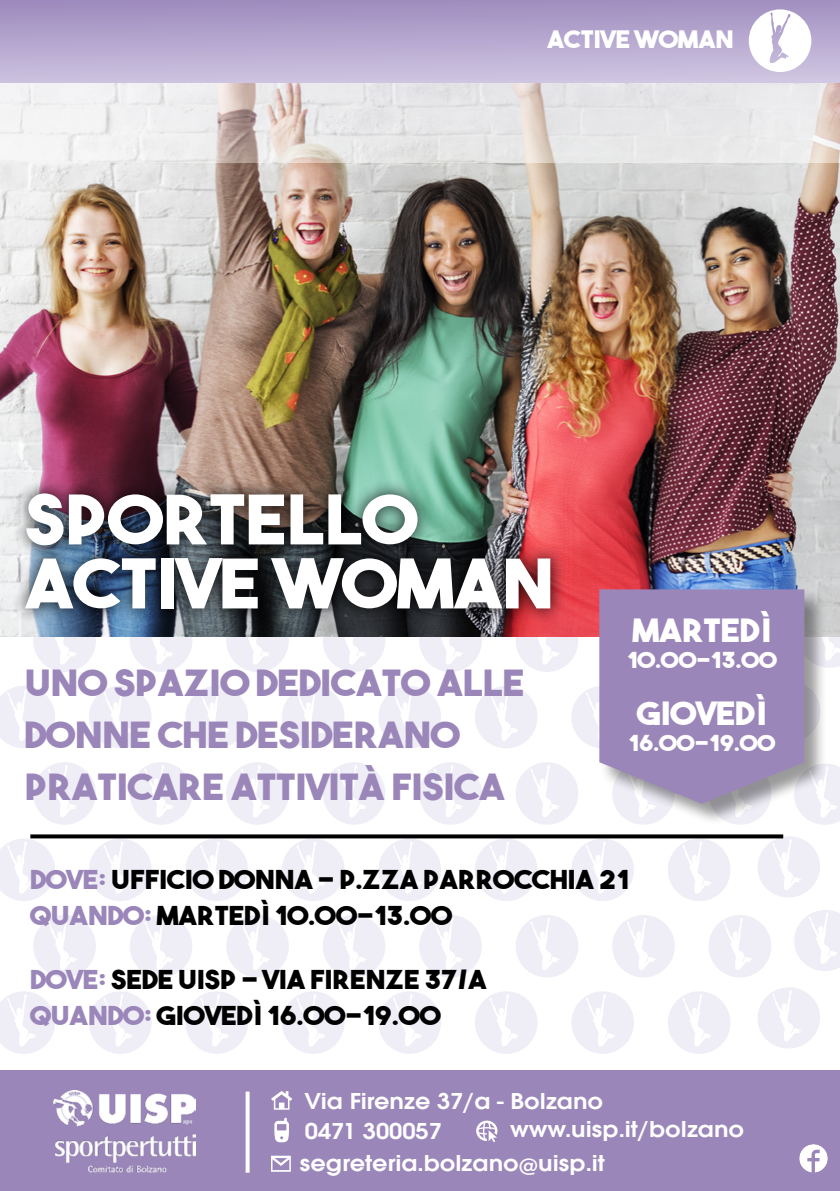
<style>
.page{position:relative;width:840px;height:1191px;background:#fff}
.page>*{position:absolute;margin:0;border:0;box-sizing:border-box;transform-origin:0 0}
.t1{font:68px/64px "The Bold Font";color:#fff;scale:1.1 1}
.t2{font:36px/52px "The Bold Font";color:#9b86ba;scale:1.1 1}
.t3{font:32px "The Bold Font";color:#fff;scale:1.1 1}
.t4{font:26px/36px "The Bold Font";color:#000;scale:1.1 1}
.t5{font:600 24px/32.2px "Avant Gard EF";color:#fff;scale:1.1 1}
.t6{font:24px "The Bold Font";color:#fff;scale:1.1 1}
.t7{font:22px "The Bold Font";color:#fff;scale:1.1 1}
.s1{color:#9b86ba}
</style>
<div class="page">
<svg style="left:0;top:637px;width:839px;height:111px"></svg>
<svg style="left:0;top:762px;width:839px;height:292px"></svg>
<img style="left:0;top:163px;width:839px;height:474px">
<div style="left:0;top:1070px;width:839px;height:121px;background:#9b86ba"></div>
<svg style="left:245px;top:1091px;width:4px;height:81px"></svg>
<svg style="left:274px;top:1117px;width:15px;height:25px"></svg>
<svg style="left:271px;top:1155px;width:20px;height:16px"></svg>
<svg style="left:476px;top:1120px;width:21px;height:22px"></svg>
<svg style="left:271px;top:1091px;width:21px;height:18px"></svg>
<svg style="left:799px;top:1144px;width:28px;height:28px"></svg>
<svg style="left:0;top:0;width:839px;height:163px;background:#cfc7da"></svg>
<img style="left:53px;top:1090px;width:142px;height:83px">
<svg style="left:30px;top:834px;width:752px;height:4px;background:#1b1b1b"></svg>
<div style="left:598px;top:589px;width:228px;height:236px;background:#000;opacity:.4"></div>
<svg style="left:599px;top:589px;width:204px;height:214px;background:#9f8cbb"></svg>
<div style="left:10px;top:479px;width:556px;height:146px;background:#000;opacity:.75"></div>
<p class="t6" style="left:546px;top:24px;width:171px">ACTIVE WOMAN</p>
<h1 class="t1" style="left:25px;top:486px;width:482px">SPORTELLO<br>ACTIVE WOMAN</h1>
<h2 class="t2" style="left:25px;top:656px;width:455px">UNO SPAZIO DEDICATO ALLE<br>DONNE CHE DESIDERANO<br>PRATICARE ATTIVITÀ FISICA</h2>
<p class="t3" style="left:632px;top:610px;width:128px">MARTEDÌ</p>
<p class="t7" style="left:626px;top:646px;width:138px">10.00-13.00</p>
<p class="t3" style="left:636px;top:692px;width:119px">GIOVEDÌ</p>
<p class="t7" style="left:628px;top:728px;width:135px">16.00-19.00</p>
<p class="t4" style="left:30px;top:860px;width:545px"><span class="s1">DOVE:</span> UFFICIO DONNA - P.ZZA PARROCCHIA 21<br><span class="s1">QUANDO:</span> MARTEDÌ 10.00-13.00</p>
<p class="t4" style="left:30px;top:960px;width:416px"><span class="s1">DOVE:</span> SEDE UISP - VIA FIRENZE 37/A<br><span class="s1">QUANDO:</span> GIOVEDÌ 16.00-19.00</p>
<p class="t5" style="left:305px;top:1084px;width:272px">Via Firenze 37/a - Bolzano</p>
<p class="t5" style="left:509px;top:1113px;width:214px">www.uisp.it/bolzano</p>
<p class="t5" style="left:300px;top:1114px;width:279px">0471 300057 segreteria.bolzano@uisp.it</p>
</div>
